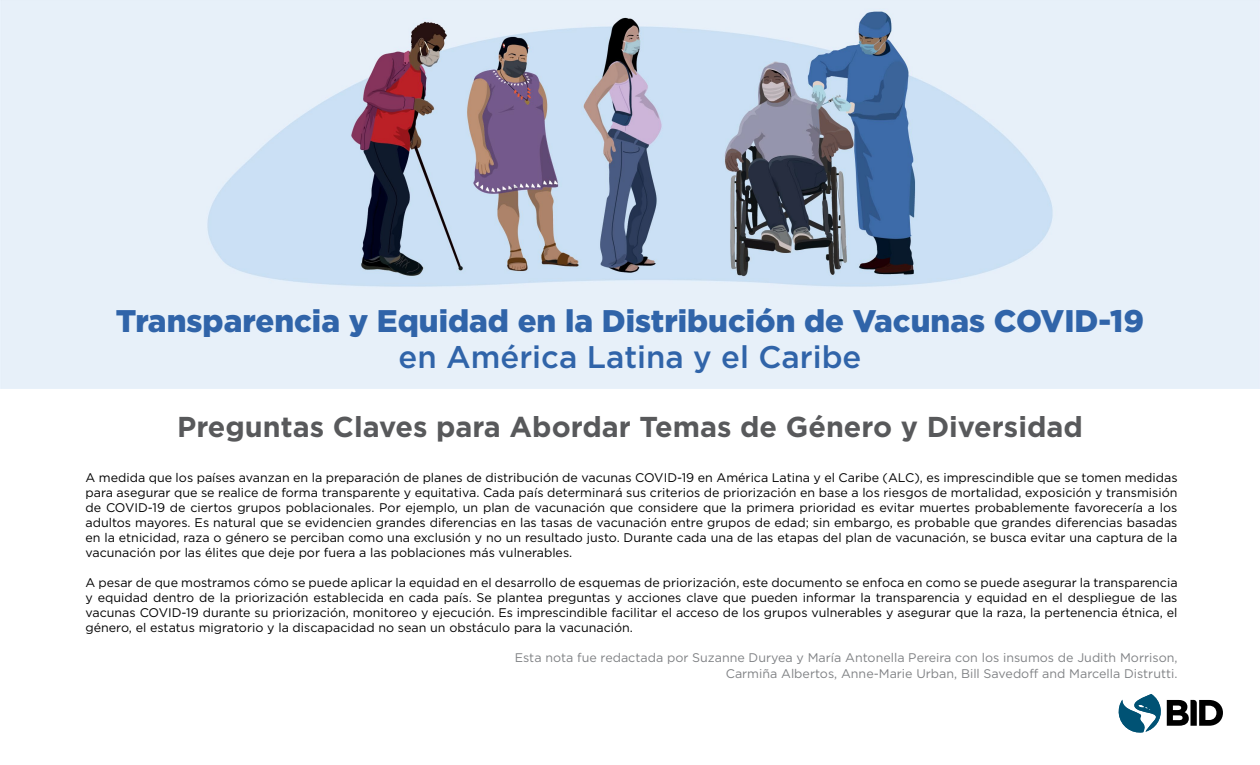
<style>
.page{position:relative;width:1260px;height:765px;background:#fff}
.page>*{position:absolute;margin:0;border:0;box-sizing:border-box;transform-origin:0 0}
.t1{font:900 31.25px/36.2px "Gotham Pro";color:#3064a9;text-align:center}
.t2{font:700 28.75px "Gotham Pro";color:#58595b}
.t3{font:12.5px/15px "Gotham Pro";color:#000;text-align:justify}
.t4{font:12.5px/16.5px "Gotham Pro";color:#808285;text-align:right}
.s1{font-weight:500}
</style>
<div class="page">
<img style="left:0;top:0;width:1259px;height:389px">
<svg style="left:1118px;top:694px;width:105px;height:39px"></svg>
<h1 class="t1" style="left:116px;top:302px;width:1030px">Transparencia y Equidad en la Distribución de Vacunas COVID-19 <span class="s1">en América Latina y el Caribe</span></h1>
<h1 class="t2" style="left:177px;top:410px;width:907px">Preguntas Claves para Abordar Temas de Género y Diversidad</h1>
<p class="t3" style="left:86px;top:470px;width:1094px">A medida que los países avanzan en la preparación de planes de distribución de vacunas COVID-19 en América Latina y el Caribe (ALC), es imprescindible que se tomen medidas para asegurar que se realice de forma transparente y equitativa. Cada país determinará sus criterios de priorización en base a los riesgos de mortalidad, exposición y transmisión de COVID-19 de ciertos grupos poblacionales. Por ejemplo, un plan de vacunación que considere que la primera prioridad es evitar muertes probablemente favorecería a los adultos mayores. Es natural que se evidencien grandes diferencias en las tasas de vacunación entre grupos de edad; sin embargo, es probable que grandes diferencias basadas en la etnicidad, raza o género se perciban como una exclusión y no un resultado justo. Durante cada una de las etapas del plan de vacunación, se busca evitar una captura de la vacunación por las élites que deje por fuera a las poblaciones más vulnerables.</p>
<p class="t3" style="left:86px;top:575px;width:1094px">A pesar de que mostramos cómo se puede aplicar la equidad en el desarrollo de esquemas de priorización, este documento se enfoca en como se puede asegurar la transparencia y equidad dentro de la priorización establecida en cada país. Se plantea preguntas y acciones clave que pueden informar la transparencia y equidad en el despliegue de las vacunas COVID-19 durante su priorización, monitoreo y ejecución. Es imprescindible facilitar el acceso de los grupos vulnerables y asegurar que la raza, la pertenencia étnica, el género, el estatus migratorio y la discapacidad no sean un obstáculo para la vacunación.</p>
<p class="t4" style="left:515px;top:649px;width:664px">Esta nota fue redactada por Suzanne Duryea y María Antonella Pereira con los insumos de Judith Morrison,<br>Carmiña Albertos, Anne-Marie Urban, Bill Savedoff and Marcella Distrutti.</p>
</div>
